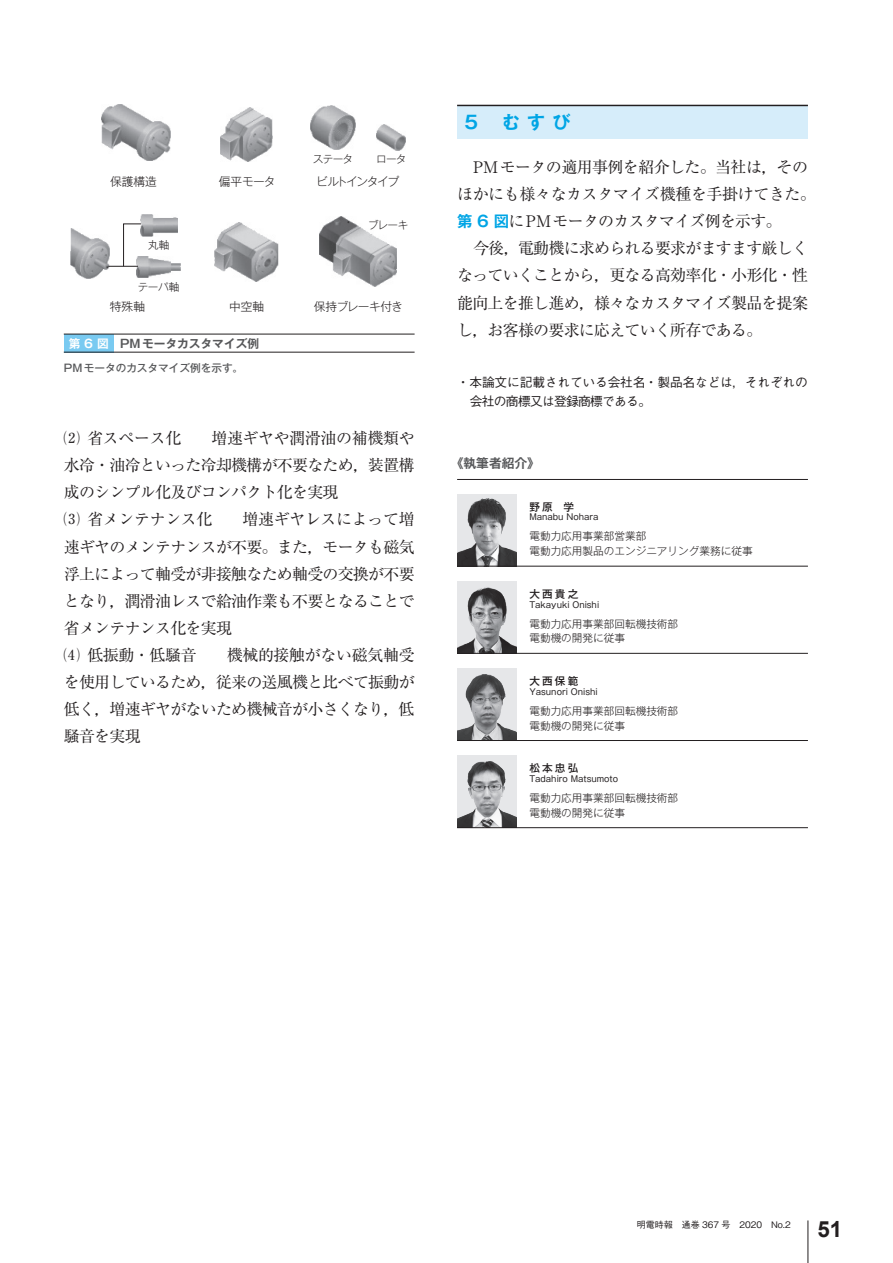
<style>
.page{position:relative;width:893px;height:1263px;background:#fff}
.page>*{position:absolute;margin:0;border:0;box-sizing:border-box;transform-origin:0 0}
.t1{font:700 22.35px "Arial";color:#231f20}
._2_大見出し{font:700 18px "Gothic MB101 Pr 6 N De";color:#00a5e5}
.a_本文__1{font:15.9px/27.2px "Ryumin Pr 6 N";letter-spacing:-.045em;color:#231f20;text-align:justify}
.a_本文{font:15.9px/27.2px "Ryumin Pr 6 N";letter-spacing:-.045em;color:#231f20}
.登録商標{font:500 12.75px/19.2px "Gothic BBB Pr 6 N";letter-spacing:-.015em;color:#231f20}
.文献_著者_見出し{font:700 12.75px "Gothic MB101 Pr 6 N De";color:#57585a}
.t2{font:300 11.7px "Gothic MB101 Pr 6 N";letter-spacing:-.045em;color:#231f20}
.キャプション_タイトル{font:700 11.7px "Gothic MB101 Pr 6 N De";color:#57585a}
.t3{font:300 11.7px "Gothic MB101 Pr 6 N";letter-spacing:-.12em;color:#231f20}
.キャプション_図表番号{font:700 11.7px "Gothic MB101 Pr 6 N De";color:#fff}
.c_執筆者紹介_業務内容{font:300 10.65px "Gothic MB101 Pr 6 N";color:#231f20}
.c_執筆者紹介_所属{font:300 10.65px "Gothic MB101 Pr 6 N";color:#231f20}
.キャプション_サブ{font:500 10.65px "Gothic MB101 Pr 6 N";color:#57585a}
.c_執筆者_名前{font:500 10.65px "Gothic MB101 Pr 6 N";letter-spacing:.2em;color:#231f20}
.t4{font:500 9px "Gothic BBB Pro";color:#231f20}
.c_執筆者紹介_ローマ字{font:8.55px "Gothic MB101 Pr 6 N";color:#231f20}
.s1{font-weight:700}
.s2{font-family:"Gothic MB101 Pr 6 N De";font-weight:700;font-size:15.45px;color:#00a5e5}
</style>
<div class="page">
<hr style="left:808px;top:1220px;width:1px;height:43px;background:#231f20">
<div style="left:457px;top:105px;width:351px;height:34px;background:#d6edfa"></div>
<hr style="left:457px;top:105px;width:351px;height:1px;background:#231f20">
<hr style="left:457px;top:479px;width:351px;height:1px;background:#231f20">
<img style="left:457px;top:494px;width:60px;height:72px">
<hr style="left:457px;top:566px;width:351px;height:1px;background:#231f20">
<img style="left:457px;top:581px;width:60px;height:72px">
<img style="left:457px;top:668px;width:60px;height:72px">
<img style="left:457px;top:755px;width:60px;height:72px">
<hr style="left:457px;top:653px;width:351px;height:1px;background:#231f20">
<hr style="left:457px;top:740px;width:351px;height:1px;background:#231f20">
<hr style="left:457px;top:827px;width:351px;height:1px;background:#231f20">
<div style="left:64px;top:334px;width:50px;height:18px;background:#79caf1"></div>
<hr style="left:64px;top:334px;width:351px;height:1px;background:#231f20">
<hr style="left:64px;top:352px;width:351px;height:1px;background:#231f20">
<img style="left:102px;top:105px;width:68px;height:55px">
<img style="left:220px;top:107px;width:53px;height:54px">
<img style="left:310px;top:106px;width:45px;height:43px">
<img style="left:376px;top:125px;width:30px;height:25px">
<img style="left:70px;top:228px;width:39px;height:51px">
<img style="left:140px;top:215px;width:38px;height:22px">
<img style="left:137px;top:256px;width:44px;height:22px">
<img style="left:215px;top:222px;width:64px;height:60px">
<img style="left:320px;top:217px;width:77px;height:69px">
<hr style="left:108px;top:266px;width:30px;height:1px;background:#231f20">
<svg style="left:123px;top:223px;width:18px;height:44px"></svg>
<p class="t2" style="left:110px;top:172px;width:48px">保護構造</p>
<p class="t2" style="left:219px;top:172px;width:58px">偏平モータ</p>
<p class="c_執筆者紹介_業務内容" style="left:148px;top:236px;width:23px">丸軸</p>
<p class="c_執筆者紹介_業務内容" style="left:138px;top:278px;width:43px">テーパ軸</p>
<p class="c_執筆者紹介_業務内容" style="left:313px;top:151px;width:42px">ステータ</p>
<p class="c_執筆者紹介_業務内容" style="left:376px;top:151px;width:32px">ロータ</p>
<p class="t3" style="left:316px;top:172px;width:84px">ビルトインタイプ</p>
<p class="c_執筆者紹介_業務内容" style="left:368px;top:216px;width:42px">ブレーキ</p>
<p class="t2" style="left:110px;top:297px;width:37px">特殊軸</p>
<p class="t2" style="left:229px;top:297px;width:37px">中空軸</p>
<p class="t2" style="left:314px;top:297px;width:90px">保持ブレーキ付き</p>
<p class="キャプション_図表番号" style="left:69px;top:333px;width:42px">第6図</p>
<p class="キャプション_タイトル" style="left:120px;top:333px;width:140px">PMモータカスタマイズ例</p>
<p class="キャプション_サブ" style="left:64px;top:359px;width:181px">PMモータのカスタマイズ例を示す。</p>
<p class="a_本文__1" style="left:64px;top:424px;width:352px">⑵ 省スペース化　　増速ギヤや潤滑油の補機類や水冷・油冷といった冷却機構が不要なため<span class="s1">，</span>装置構成のシンプル化及びコンパクト化を実現</p>
<p class="a_本文__1" style="left:64px;top:505px;width:352px">⑶ 省メンテナンス化　　増速ギヤレスによって増速ギヤのメンテナンスが不要。また<span class="s1">，</span>モータも磁気浮上によって軸受が非接触なため軸受の交換が不要となり<span class="s1">，</span>潤滑油レスで給油作業も不要となることで省メンテナンス化を実現</p>
<p class="a_本文__1" style="left:64px;top:640px;width:352px">⑷ 低振動・低騒音　　機械的接触がない磁気軸受を使用しているため<span class="s1">，</span>従来の送風機と比べて振動が低く<span class="s1">，</span>増速ギヤがないため機械音が小さくなり<span class="s1">，</span>低騒音を実現</p>
<p class="_2_大見出し" style="left:465px;top:107px;width:15px">5</p>
<p class="_2_大見出し" style="left:502px;top:107px;width:70px">むすび</p>
<p class="a_本文" style="left:457px;top:153px;width:360px;text-indent:16px">PMモータの適用事例を紹介した。当社は<span class="s1">，</span>そのほかにも様々なカスタマイズ機種を手掛けてきた。<span class="s2">第 6 図</span>にPMモータのカスタマイズ例を示す。</p>
<p class="a_本文" style="left:457px;top:234px;width:352px;text-align:justify;text-indent:16px">今後<span class="s1">，</span>電動機に求められる要求がますます厳しくなっていくことから<span class="s1">，</span>更なる高効率化・小形化・性能向上を推し進め<span class="s1">，</span>様々なカスタマイズ製品を提案し<span class="s1">，</span>お客様の要求に応えていく所存である。</p>
<p class="登録商標" style="left:470px;top:372px;width:340px;text-indent:-13px">・ 本論文に記載されている会社名・製品名などは，それぞれの会社の商標又は登録商標である。</p>
<p class="文献_著者_見出し" style="left:451px;top:453px;width:91px">《執筆者紹介》</p>
<p class="c_執筆者_名前" style="left:529px;top:498px;width:46px">野原　学</p>
<p class="c_執筆者紹介_ローマ字" style="left:529px;top:510px;width:71px">Manabu Nohara</p>
<p class="c_執筆者紹介_所属" style="left:529px;top:527px;width:118px">電動力応用事業部営業部</p>
<p class="c_執筆者紹介_業務内容" style="left:529px;top:542px;width:225px">電動力応用製品のエンジニアリング業務に従事</p>
<p class="c_執筆者_名前" style="left:529px;top:585px;width:50px">大西貴之</p>
<p class="c_執筆者紹介_ローマ字" style="left:529px;top:597px;width:71px">Takayuki Onishi</p>
<p class="c_執筆者紹介_所属" style="left:529px;top:615px;width:150px">電動力応用事業部回転機技術部</p>
<p class="c_執筆者紹介_業務内容" style="left:529px;top:630px;width:97px">電動機の開発に従事</p>
<p class="c_執筆者_名前" style="left:529px;top:672px;width:50px">大西保範</p>
<p class="c_執筆者紹介_ローマ字" style="left:529px;top:684px;width:70px">Yasunori Onishi</p>
<p class="c_執筆者紹介_所属" style="left:529px;top:702px;width:150px">電動力応用事業部回転機技術部</p>
<p class="c_執筆者紹介_業務内容" style="left:529px;top:717px;width:97px">電動機の開発に従事</p>
<p class="c_執筆者_名前" style="left:529px;top:759px;width:50px">松本忠弘</p>
<p class="c_執筆者紹介_ローマ字" style="left:529px;top:772px;width:90px">Tadahiro Matsumoto</p>
<p class="c_執筆者紹介_所属" style="left:529px;top:789px;width:150px">電動力応用事業部回転機技術部</p>
<p class="c_執筆者紹介_業務内容" style="left:529px;top:804px;width:97px">電動機の開発に従事</p>
<p class="t4" style="left:637px;top:1218px;width:156px">明電時報　通巻 367 号　2020　No.2</p>
<h1 class="t1" style="left:817px;top:1213px;width:26px">51</h1>
</div>
